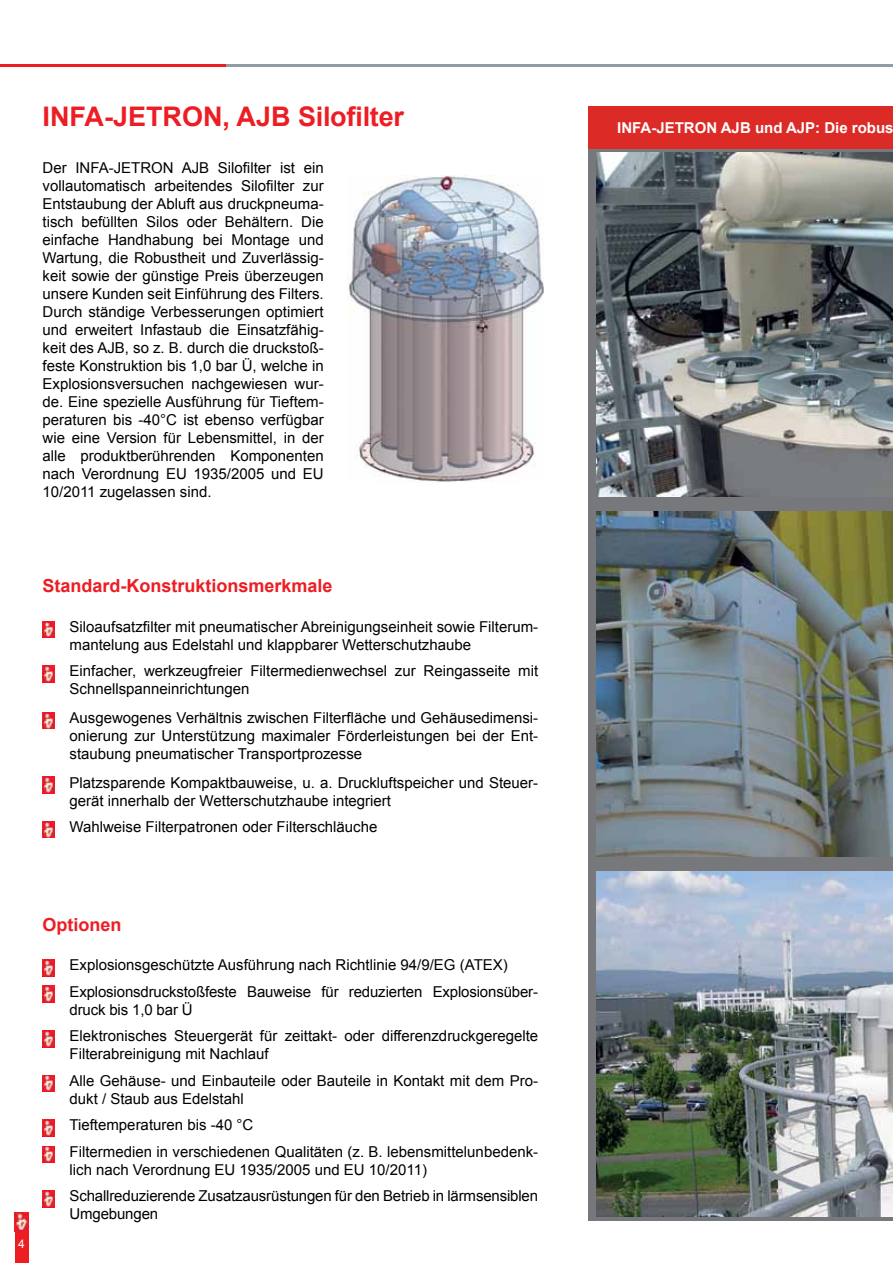
<style>
.page{position:relative;width:893px;height:1263px;background:#fff}
.page>*{position:absolute;margin:0;border:0;box-sizing:border-box;transform-origin:0 0}
.t1{font:700 27px "Arial";color:#ed1d24}
.t2{font:700 18px "Arial";color:#ed1d24}
.t3{font:15px/18px "Arial";color:#000}
.t4{font:700 15px "Arial";color:#fff}
.t5{font:12px "Arial";color:#fff}
</style>
<div class="page">
<hr style="left:139px;top:65px;width:754px;height:2px;background:#929ba6">
<hr style="left:0;top:65px;width:226px;height:2px;background:#ed1d24">
<div style="left:15px;top:1213px;width:14px;height:50px;background:#ed1d24"></div>
<img style="left:15px;top:1213px;width:14px;height:18px">
<svg style="left:588px;top:149px;width:305px;height:1071px;background:#77797b"></svg>
<div style="left:588px;top:106px;width:305px;height:43px;background:#dc2b26"></div>
<img style="left:347px;top:176px;width:197px;height:306px">
<img style="left:597px;top:152px;width:296px;height:344px">
<img style="left:597px;top:872px;width:296px;height:344px">
<img style="left:43px;top:621px;width:12px;height:17px">
<img style="left:43px;top:666px;width:12px;height:16px">
<img style="left:43px;top:712px;width:12px;height:17px">
<img style="left:43px;top:777px;width:12px;height:16px">
<img style="left:43px;top:821px;width:12px;height:17px">
<img style="left:43px;top:959px;width:12px;height:17px">
<img style="left:43px;top:986px;width:12px;height:16px">
<img style="left:43px;top:1030px;width:12px;height:17px">
<img style="left:43px;top:1075px;width:12px;height:16px">
<img style="left:43px;top:1119px;width:12px;height:17px">
<img style="left:43px;top:1146px;width:12px;height:16px">
<img style="left:43px;top:1190px;width:12px;height:17px">
<img style="left:596px;top:512px;width:297px;height:344px">
<h1 class="t1" style="left:43px;top:98px;width:363px">INFA-JETRON, AJB Silofilter</h1>
<p class="t3" style="left:43px;top:159px;width:283px;text-align:justify">Der INFA-JETRON AJB Silofilter ist ein vollautomatisch arbeitendes Silofilter zur Entstaubung der Abluft aus druckpneuma&shy;tisch befüllten Silos oder Behältern. Die einfache Handhabung bei Montage und Wartung, die Robustheit und Zuverlässig&shy;keit sowie der günstige Preis überzeugen unsere Kunden seit Einführung des Filters.<br>Durch ständige Verbesserungen optimiert und erweitert Infastaub die Einsatzfähig&shy;keit des AJB, so z. B. durch die druckstoß&shy;feste Konstruktion bis 1,0 bar Ü, welche in Explosionsversuchen nachgewiesen wur&shy;de. Eine spezielle Ausführung für Tieftem&shy;peraturen bis -40°C ist ebenso verfügbar wie eine Version für Lebensmittel, in der alle produktberührenden Komponenten nach Verordnung EU 1935/2005 und EU 10/2011 zugelassen sind.</p>
<p class="t2" style="left:43px;top:574px;width:292px">Standard-Konstruktionsmerkmale</p>
<p class="t3" style="left:70px;top:618px;width:470px;text-indent:-27px">• Siloaufsatzfilter mit pneumatischer Abreinigungseinheit sowie Filterum&shy;mantelung aus Edelstahl und klappbarer Wetterschutzhaube</p>
<p class="t3" style="left:70px;top:662px;width:470px;text-indent:-27px">• Einfacher, werkzeugfreier Filtermedienwechsel zur Reingasseite mit<br>Schnellspanneinrichtungen</p>
<p class="t3" style="left:70px;top:709px;width:470px;text-align:justify;text-indent:-27px">• Ausgewogenes Verhältnis zwischen Filterfläche und Gehäusedimensi&shy;onierung zur Unterstützung maximaler Förderleistungen bei der Ent&shy;staubung pneumatischer Transportprozesse</p>
<p class="t3" style="left:70px;top:773px;width:470px;text-indent:-27px">• Platzsparende Kompaktbauweise, u. a. Druckluftspeicher und Steuer&shy;gerät innerhalb der Wetterschutzhaube integriert</p>
<p class="t3" style="left:43px;top:818px;width:336px">• Wahlweise Filterpatronen oder Filterschläuche</p>
<p class="t5" style="left:18px;top:1236px;width:8px">4</p>
<p class="t2" style="left:43px;top:912px;width:81px">Optionen</p>
<p class="t3" style="left:43px;top:956px;width:467px">• Explosionsgeschützte Ausführung nach Richtlinie 94/9/EG (ATEX)</p>
<p class="t3" style="left:70px;top:983px;width:470px;text-indent:-27px">• Explosionsdruckstoßfeste Bauweise für reduzierten Explosionsüber&shy;druck bis 1,0 bar Ü</p>
<p class="t3" style="left:70px;top:1027px;width:470px;text-indent:-27px">• Elektronisches Steuergerät für zeittakt- oder differenzdruckgeregelte<br>Filterabreinigung mit Nachlauf</p>
<p class="t3" style="left:70px;top:1072px;width:470px;text-indent:-27px">• Alle Gehäuse- und Einbauteile oder Bauteile in Kontakt mit dem Pro&shy;dukt / Staub aus Edelstahl</p>
<p class="t3" style="left:43px;top:1116px;width:212px">• Tieftemperaturen bis -40 °C</p>
<p class="t3" style="left:70px;top:1143px;width:470px;text-indent:-27px">• Filtermedien in verschiedenen Qualitäten (z. B. lebensmittelunbedenk&shy;lich nach Verordnung EU 1935/2005 und EU 10/2011)</p>
<p class="t3" style="left:70px;top:1187px;width:470px;text-indent:-27px">• Schallreduzierende Zusatzausrüstungen für den Betrieb in lärmsensiblen<br>Umgebungen</p>
<p class="t4" style="left:617px;top:118px;width:278px">INFA-JETRON AJB und AJP: Die robus</p>
</div>
